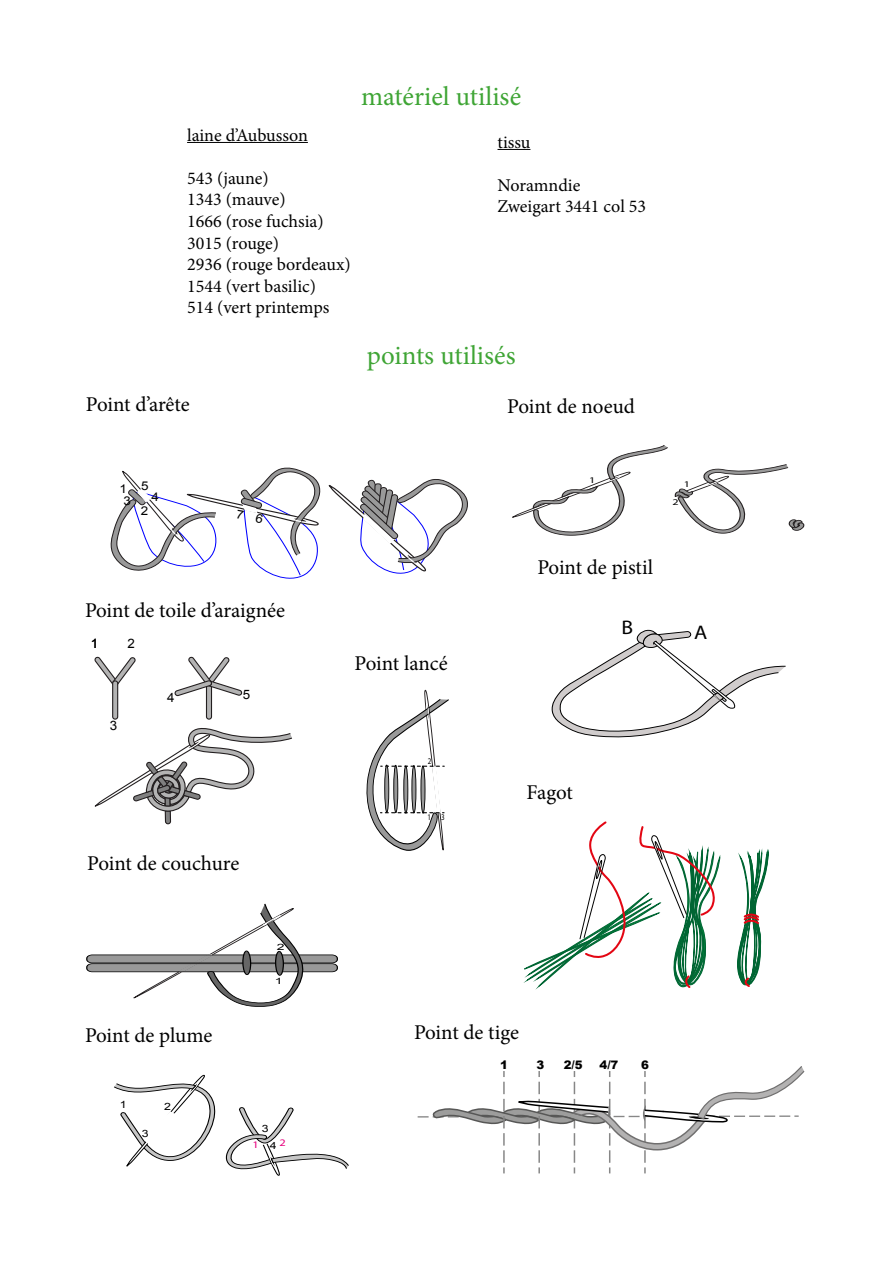
<style>
.page{position:relative;width:893px;height:1263px;background:#fff}
.page>*{position:absolute;margin:0;border:0;box-sizing:border-box;transform-origin:0 0}
.t1{font:27px "Minion Pro";color:#3fa535}
.t2{font:21px "Minion Pro";letter-spacing:-.005em;color:#000}
.t3{font:19.8px "Myriad Pro";color:#000;scale:1.09 1}
.t4{font:18px/21.6px "Minion Pro";color:#000}
.t5{font:12.9px "Arial";color:#000}
.t6{font:12.15px "Arial";color:#000;scale:1.11 1}
.t7{font:900 11.7px "Arial";color:#000}
.t8{font:10.05px "Arial";color:#000;scale:1.23 1}
.t9{font:10.05px "Myriad Pro";color:#e6007d;scale:1.23 1}
.t10{font:8.7px "Myriad Pro";color:#000;scale:1.38 1}
.t11{font:8.7px "Arial";color:#000;scale:1.61 1}
.t12{font:8.55px "Myriad Pro";color:#000;scale:.81 1}
</style>
<div class="page">
<hr style="left:187px;top:142px;width:121px;height:1px;background:#000">
<svg style="left:328px;top:479px;width:140px;height:95px"></svg>
<svg style="left:512px;top:445px;width:293px;height:91px"></svg>
<svg style="left:94px;top:656px;width:42px;height:31px"></svg>
<div style="left:206px;top:681px;width:5px;height:38px;background:#b3b3b3;border-radius:2px"></div>
<div style="left:206px;top:680px;width:6px;height:40px;border:1px solid #231f20;border-radius:2px"></div>
<svg style="left:174px;top:656px;width:69px;height:41px"></svg>
<div style="left:113px;top:681px;width:5px;height:38px;background:#b3b3b3;border-radius:2px"></div>
<div style="left:112px;top:680px;width:6px;height:40px;border:1px solid #231f20;border-radius:2px"></div>
<svg style="left:94px;top:728px;width:198px;height:97px"></svg>
<svg style="left:551px;top:629px;width:235px;height:109px"></svg>
<svg style="left:225px;top:1107px;width:124px;height:69px"></svg>
<svg style="left:114px;top:1074px;width:102px;height:92px"></svg>
<svg style="left:417px;top:1066px;width:388px;height:107px"></svg>
<hr style="left:497px;top:149px;width:33px;height:1px;background:#000">
<svg style="left:524px;top:821px;width:196px;height:169px"></svg>
<svg style="left:737px;top:852px;width:31px;height:135px"></svg>
<svg style="left:86px;top:903px;width:252px;height:104px"></svg>
<svg style="left:366px;top:690px;width:83px;height:161px"></svg>
<svg style="left:110px;top:467px;width:211px;height:112px"></svg>
<p class="t4" style="left:187px;top:124px;width:122px">laine d’Aubusson</p>
<p class="t4" style="left:187px;top:167px;width:165px">543 (jaune)<br>1343 (mauve)<br>1666 (rose fuchsia)<br>3015 (rouge)<br>2936 (rouge bordeaux)<br>1544 (vert basilic)<br>514 (vert printemps</p>
<p class="t2" style="left:86px;top:390px;width:105px">Point d’arête</p>
<h1 class="t1" style="left:361px;top:78px;width:161px">matériel utilisé</h1>
<p class="t4" style="left:497px;top:131px;width:34px">tissu</p>
<p class="t4" style="left:497px;top:174px;width:150px">Noramndie<br>Zweigart 3441 col 53</p>
<h1 class="t1" style="left:367px;top:338px;width:150px">points utilisés</h1>
<p class="t2" style="left:507px;top:392px;width:129px">Point de noeud</p>
<p class="t6" style="left:119px;top:481px;width:8px">1</p>
<p class="t6" style="left:123px;top:493px;width:8px">3</p>
<p class="t6" style="left:141px;top:478px;width:8px">5</p>
<p class="t6" style="left:152px;top:489px;width:8px">4</p>
<p class="t6" style="left:141px;top:503px;width:8px">2</p>
<p class="t2" style="left:85px;top:596px;width:202px">Point de toile d’araignée</p>
<p class="t5" style="left:91px;top:635px;width:9px">1</p>
<p class="t5" style="left:128px;top:635px;width:9px">2</p>
<p class="t10" style="left:589px;top:474px;width:6px">1</p>
<p class="t10" style="left:684px;top:479px;width:6px">1</p>
<p class="t10" style="left:673px;top:496px;width:6px">2</p>
<p class="t2" style="left:537px;top:553px;width:117px">Point de pistil</p>
<p class="t3" style="left:621px;top:615px;width:12px">B</p>
<p class="t3" style="left:694px;top:620px;width:14px">A</p>
<p class="t5" style="left:110px;top:717px;width:9px">3</p>
<p class="t5" style="left:167px;top:689px;width:9px">4</p>
<p class="t5" style="left:243px;top:686px;width:9px">5</p>
<p class="t2" style="left:87px;top:849px;width:153px">Point de couchure</p>
<p class="t2" style="left:85px;top:1021px;width:129px">Point de plume</p>
<p class="t8" style="left:120px;top:1098px;width:7px">1</p>
<p class="t8" style="left:164px;top:1099px;width:7px">2</p>
<p class="t8" style="left:142px;top:1127px;width:7px">3</p>
<p class="t11" style="left:277px;top:941px;width:6px">2</p>
<p class="t11" style="left:275px;top:975px;width:6px">1</p>
<p class="t8" style="left:262px;top:1121px;width:7px">3</p>
<p class="t9" style="left:252px;top:1138px;width:7px">1</p>
<p class="t9" style="left:279px;top:1136px;width:7px">2</p>
<p class="t8" style="left:270px;top:1139px;width:7px">4</p>
<p class="t2" style="left:355px;top:649px;width:95px">Point lancé</p>
<p class="t12" style="left:428px;top:755px;width:6px">2</p>
<p class="t12" style="left:427px;top:812px;width:6px">1</p>
<p class="t12" style="left:441px;top:812px;width:6px">3</p>
<p class="t2" style="left:527px;top:778px;width:48px">Fagot</p>
<p class="t2" style="left:414px;top:1018px;width:106px">Point de tige</p>
<p class="t7" style="left:500px;top:1056px;width:9px">1</p>
<p class="t7" style="left:536px;top:1056px;width:9px">3</p>
<p class="t7" style="left:564px;top:1056px;width:20px">2/5</p>
<p class="t7" style="left:599px;top:1056px;width:20px">4/7</p>
<p class="t7" style="left:641px;top:1056px;width:9px">6</p>
</div>
